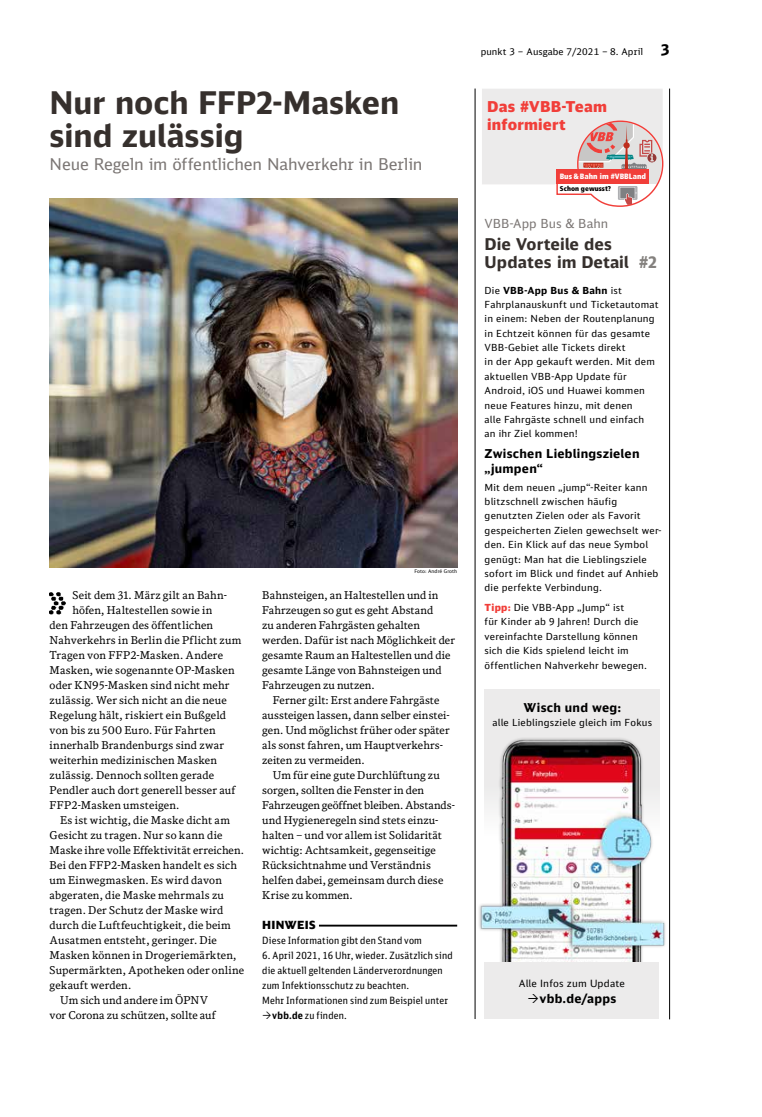
<style>
.page{position:relative;width:762px;height:1117px;background:#fff}
.page>*{position:absolute;margin:0;border:0;box-sizing:border-box;transform-origin:0 0}
.t1{font:700 31.25px/32.5px "DB Sans Alternate";letter-spacing:-.005em;color:#36302d}
.t2{font:16.25px "DB Sans";letter-spacing:-.01em;color:#7b7674}
.t3{font:700 16.25px/18.1px "DB Sans Alternate";color:#36302d}
.t4{font:900 15px/17.5px "DB Sans Alternate";letter-spacing:.01em;color:#f13e39}
.t5{font:12.5px "DB Sans";color:#7b7674}
.t6{font:700 12.25px/15px "DB Sans Alternate";letter-spacing:.02em;color:#000}
.t7{font:900 11.25px "DB Sans Alternate";letter-spacing:.02em;color:#000}
.t8{font:10.75px "DB News";letter-spacing:.01em;color:#000}
.t9{font:10px "DB Sans Cond";letter-spacing:.02em;color:#000}
.t10{font:10px "DB Sans Alternate";letter-spacing:.02em;color:#000}
.t11{font:9.75px/14.4px "DB Sans Alternate";letter-spacing:.02em;color:#000}
.t12{font:9.38px "DB Sans";letter-spacing:.01em;color:#000}
.t13{font:900 7.75px "Transit";color:#fff}
.t14{font:900 6.88px "Transit";color:#000}
.t15{font:5px "DB Sans Alternate";letter-spacing:.01em;color:#000}
.s1{font-weight:700}
.s2{font-weight:700;font-size:15px}
.s3{color:#84817e}
.s4{font-weight:900;color:#f13e39}
</style>
<div class="page">
<div style="left:485px;top:689px;width:174px;height:210px;background:#ecebeb"></div>
<svg style="left:482px;top:89px;width:182px;height:118px"></svg>
<div style="left:556px;top:169px;width:93px;height:15px;background:#f13e39"></div>
<hr style="left:475px;top:88px;width:1px;height:930px;background:#000">
<hr style="left:669px;top:89px;width:1px;height:930px;background:#000">
<img style="left:479px;top:736px;width:187px;height:266px">
<div style="left:485px;top:961px;width:174px;height:57px;background:#ecebeb"></div>
<hr style="left:319px;top:924px;width:138px;height:2px;background:#000">
<img style="left:50px;top:592px;width:15px;height:22px">
<img style="left:50px;top:198px;width:407px;height:369px">
<p class="t1" style="left:50px;top:86px;width:351px">Nur noch FFP2-Masken sind zulässig</p>
<p class="t2" style="left:50px;top:154px;width:374px">Neue Regeln im öffentlichen Nahverkehr in Berlin</p>
<p class="t8" style="left:72px;top:588px;width:156px">Seit dem 31. März gilt an Bahn-</p>
<p class="t8" style="left:72px;top:603px;width:141px">höfen, Haltestellen sowie in</p>
<p class="t8" style="left:50px;top:618px;width:165px">den Fahrzeugen des öffentlichen</p>
<p class="t8" style="left:50px;top:633px;width:193px">Nahverkehrs in Berlin die Pflicht zum</p>
<p class="t8" style="left:50px;top:648px;width:175px">Tragen von FFP2-Masken. Andere</p>
<p class="t8" style="left:50px;top:663px;width:187px">Masken, wie sogenannte OP-Masken</p>
<p class="t8" style="left:50px;top:678px;width:181px">oder KN95-Masken sind nicht mehr</p>
<p class="t8" style="left:50px;top:693px;width:179px">zulässig. Wer sich nicht an die neue</p>
<p class="t8" style="left:50px;top:708px;width:178px">Regelung hält, riskiert ein Bußgeld</p>
<p class="t8" style="left:50px;top:723px;width:167px">von bis zu 500 Euro. Für Fahrten</p>
<p class="t8" style="left:50px;top:738px;width:176px">innerhalb Brandenburgs sind zwar</p>
<p class="t8" style="left:50px;top:753px;width:169px">weiterhin medizinischen Masken</p>
<p class="t8" style="left:50px;top:768px;width:166px">zulässig. Dennoch sollten gerade</p>
<p class="t8" style="left:50px;top:783px;width:187px">Pendler auch dort generell besser auf</p>
<p class="t8" style="left:50px;top:798px;width:131px">FFP2-Masken umsteigen.</p>
<p class="t8" style="left:60px;top:813px;width:171px">Es ist wichtig, die Maske dicht am</p>
<p class="t8" style="left:50px;top:828px;width:174px">Gesicht zu tragen. Nur so kann die</p>
<p class="t8" style="left:50px;top:843px;width:196px">Maske ihre volle Effektivität erreichen.</p>
<p class="t8" style="left:50px;top:858px;width:189px">Bei den FFP2-Masken handelt es sich</p>
<p class="t8" style="left:50px;top:873px;width:174px">um Einwegmasken. Es wird davon</p>
<p class="t8" style="left:50px;top:888px;width:176px">abgeraten, die Maske mehrmals zu</p>
<p class="t8" style="left:50px;top:903px;width:175px">tragen. Der Schutz der Maske wird</p>
<p class="t8" style="left:50px;top:918px;width:183px">durch die Luftfeuchtigkeit, die beim</p>
<p class="t8" style="left:50px;top:933px;width:169px">Ausatmen entsteht, geringer. Die</p>
<p class="t8" style="left:50px;top:948px;width:188px">Masken können in Drogeriemärkten,</p>
<p class="t8" style="left:50px;top:963px;width:196px">Supermärkten, Apotheken oder online</p>
<p class="t8" style="left:50px;top:978px;width:83px">gekauft werden.</p>
<p class="t8" style="left:60px;top:993px;width:150px">Um sich und andere im ÖPNV</p>
<p class="t8" style="left:50px;top:1008px;width:167px">vor Corona zu schützen, sollte auf</p>
<p class="t15" style="left:414px;top:567px;width:44px">Foto: André Groth</p>
<p class="t8" style="left:262px;top:588px;width:178px">Bahnsteigen, an Haltestellen und in</p>
<p class="t8" style="left:262px;top:603px;width:173px">Fahrzeugen so gut es geht Abstand</p>
<p class="t8" style="left:262px;top:618px;width:159px">zu anderen Fahrgästen gehalten</p>
<p class="t8" style="left:262px;top:633px;width:194px">werden. Dafür ist nach Möglichkeit der</p>
<p class="t8" style="left:262px;top:648px;width:190px">gesamte Raum an Haltestellen und die</p>
<p class="t8" style="left:262px;top:663px;width:181px">gesamte Länge von Bahnsteigen und</p>
<p class="t8" style="left:262px;top:678px;width:114px">Fahrzeugen zu nutzen.</p>
<p class="t8" style="left:273px;top:693px;width:168px">Ferner gilt: Erst andere Fahrgäste</p>
<p class="t8" style="left:262px;top:708px;width:189px">aussteigen lassen, dann selber einstei-</p>
<p class="t8" style="left:262px;top:723px;width:189px">gen. Und möglichst früher oder später</p>
<p class="t8" style="left:262px;top:738px;width:182px">als sonst fahren, um Hauptverkehrs-</p>
<p class="t8" style="left:262px;top:753px;width:104px">zeiten zu vermeiden.</p>
<p class="t8" style="left:273px;top:768px;width:168px">Um für eine gute Durchlüftung zu</p>
<p class="t8" style="left:262px;top:783px;width:163px">sorgen, sollten die Fenster in den</p>
<p class="t8" style="left:262px;top:798px;width:194px">Fahrzeugen geöffnet bleiben. Abstands-</p>
<p class="t8" style="left:262px;top:813px;width:178px">und Hygieneregeln sind stets einzu-</p>
<p class="t8" style="left:262px;top:828px;width:181px">halten – und vor allem ist Solidarität</p>
<p class="t8" style="left:262px;top:843px;width:175px">wichtig: Achtsamkeit, gegenseitige</p>
<p class="t8" style="left:262px;top:858px;width:170px">Rücksichtnahme und Verständnis</p>
<p class="t8" style="left:262px;top:873px;width:183px">helfen dabei, gemeinsam durch diese</p>
<p class="t8" style="left:262px;top:888px;width:92px">Krise zu kommen.</p>
<p class="t7" style="left:262px;top:917px;width:55px">HINWEIS</p>
<p class="t9" style="left:262px;top:934px;width:161px">Diese Information gibt den Stand vom</p>
<p class="t9" style="left:262px;top:949px;width:192px">6. April 2021, 16 Uhr, wieder. Zusätzlich sind</p>
<p class="t9" style="left:262px;top:964px;width:182px">die aktuell geltenden Länderverordnungen</p>
<p class="t9" style="left:262px;top:979px;width:148px">zum Infektionsschutz zu beachten.</p>
<p class="t9" style="left:262px;top:994px;width:187px">Mehr Informationen sind zum Beispiel unter</p>
<p class="t9" style="left:272px;top:1009px;width:76px"><span class="s1">vbb.de</span> zu finden.</p>
<p class="t12" style="left:481px;top:46px;width:191px">punkt 3 – Ausgabe 7/2021 – 8. April <span class="s2">3</span></p>
<p class="t4" style="left:487px;top:98px;width:121px">Das #VBB-Team informiert</p>
<p class="t13" style="left:560px;top:171px;width:88px">Bus &amp;Bahn im #VBBLand</p>
<p class="t14" style="left:560px;top:184px;width:53px">Schon gewusst?</p>
<p class="t5" style="left:485px;top:216px;width:125px">VBB-App Bus &amp; Bahn</p>
<p class="t3" style="left:485px;top:235px;width:174px">Die Vorteile des<br>Updates im Detail <span class="s3">#2</span></p>
<p class="t11" style="left:485px;top:282px;width:176px">Die <span class="s1">VBB-App Bus &amp; Bahn</span> ist<br>Fahrplanauskunft und Ticketautomat in einem: Neben der Routenplanung in Echtzeit können für das gesamte<br>VBB-Gebiet alle Tickets direkt<br>in der App gekauft werden. Mit dem aktuellen VBB-App Update für<br>Android, iOS und Huawei kommen neue Features hinzu, mit denen<br>alle Fahrgäste schnell und einfach<br>an ihr Ziel kommen!</p>
<p class="t6" style="left:485px;top:445px;width:156px">Zwischen Lieblingszielen „jumpen“</p>
<p class="t11" style="left:485px;top:479px;width:178px">Mit dem neuen „jump“-Reiter kann blitzschnell zwischen häufig genutzten Zielen oder als Favorit gespeicherten Zielen gewechselt wer&shy;den. Ein Klick auf das neue Symbol genügt: Man hat die Lieblingsziele sofort im Blick und findet auf Anhieb die perfekte Verbindung.</p>
<p class="t11" style="left:485px;top:600px;width:164px"><span class="s4">Tipp:</span> Die VBB-App „Jump“ ist<br>für Kinder ab 9 Jahren! Durch die vereinfachte Darstellung können sich die Kids spielend leicht im öffentlichen Nahverkehr bewegen.</p>
<p class="t6" style="left:523px;top:699px;width:99px">Wisch und weg:</p>
<p class="t11" style="left:492px;top:715px;width:161px">alle Lieblingsziele gleich im Fokus</p>
<p class="t10" style="left:519px;top:976px;width:108px">Alle Infos zum Update</p>
<p class="t6" style="left:539px;top:990px;width:78px">vbb.de/apps</p>
</div>
